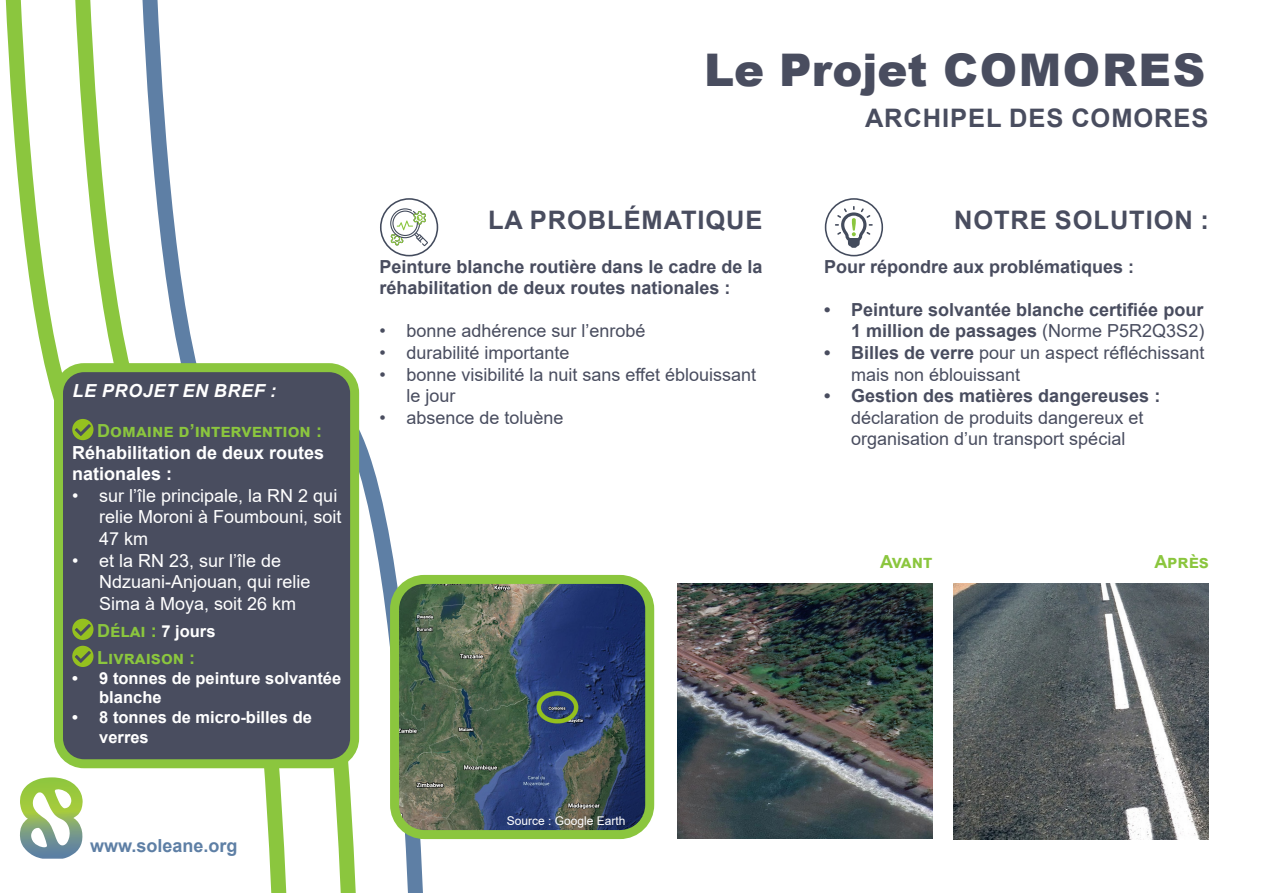
<style>
.page{position:relative;width:1263px;height:893px;background:#fff}
.page>*{position:absolute;margin:0;border:0;box-sizing:border-box;transform-origin:0 0}
.t1{font:900 45px "Arial";letter-spacing:.025em;color:#494d5f}
.t2{font:700 25.5px "Arial";letter-spacing:.035em;color:#494d5f}
.t3{font:18px/21.6px "Arial";color:#494d5f}
.t4{font:700 18px/21.6px "Arial";color:#494d5f;text-align:right}
.t5{font:18px/21.6px "Arial";color:#fff}
.t6{font:700 18px "Arial";color:#8bc63e}
.t7{font:700 18px/21.6px "Arial";color:#fff}
.t8{font:700 18px "Arial";color:#5e7fa5}
.titre_rubrique{font:italic 700 18px "Arial";letter-spacing:.035em;color:#fff}
.t9{font:700 16.5px/19.8px "Arial";color:#fff}
.t10{font:12px "Arial";color:#fff}
.s1{font-size:16.5px;color:#fff}
.s2{font-weight:400}
.s3{font-weight:700}
</style>
<div class="page">
<svg style="left:5px;top:0;width:57px;height:400px"></svg>
<svg style="left:64px;top:0;width:65px;height:769px"></svg>
<svg style="left:129px;top:0;width:307px;height:893px"></svg>
<svg style="left:20px;top:777px;width:63px;height:82px"></svg>
<img style="left:395px;top:579px;width:249px;height:255px">
<div style="left:390px;top:575px;width:264px;height:264px;border:9px solid #8bc63e;border-radius:30px"></div>
<div style="left:58px;top:368px;width:297px;height:396px;background:#494d5f;border-radius:26px"></div>
<div style="left:54px;top:363px;width:305px;height:405px;border:9px solid #8bc63e;border-radius:26px"></div>
<svg style="left:72px;top:419px;width:21px;height:21px"></svg>
<svg style="left:72px;top:619px;width:21px;height:21px"></svg>
<svg style="left:72px;top:646px;width:21px;height:21px"></svg>
<div style="left:381px;top:199px;width:56px;height:57px;background:#fff;border-radius:50%"></div>
<div style="left:380px;top:198px;width:58px;height:58px;border:2px solid #434b5d;border-radius:50%"></div>
<svg style="left:390px;top:208px;width:38px;height:38px"></svg>
<svg style="left:825px;top:199px;width:57px;height:57px"></svg>
<div style="left:825px;top:198px;width:58px;height:58px;border:2px solid #434b5d;border-radius:50%"></div>
<svg style="left:835px;top:206px;width:38px;height:42px"></svg>
<img style="left:677px;top:584px;width:255px;height:255px">
<div style="left:379px;top:259px;width:384px;height:202px;background:#fff"></div>
<img style="left:954px;top:584px;width:255px;height:255px">
<p class="titre_rubrique" style="left:73px;top:379px;width:205px">LE PROJET EN BREF :</p>
<p class="t6" style="left:97px;top:418px;width:226px">Domaine d’intervention :</p>
<p class="t7" style="left:72px;top:442px;width:254px">Réhabilitation de deux routes nationales :</p>
<p class="t5" style="left:99px;top:485px;width:244px;text-indent:-27px">• sur l’île principale, la RN 2 qui relie Moroni à Foumbouni, soit<br>47 km</p>
<p class="t5" style="left:99px;top:549px;width:213px;text-indent:-27px">• et la RN 23, sur l’île de<br>Ndzuani-Anjouan, qui relie<br>Sima à Moya, soit 26 km</p>
<p class="t6" style="left:97px;top:618px;width:120px">Délai : <span class="s1">7 jours</span></p>
<p class="t6" style="left:97px;top:645px;width:100px">Livraison :</p>
<p class="t9" style="left:99px;top:668px;width:244px;text-indent:-27px">• 9 tonnes de peinture solvantée blanche</p>
<p class="t9" style="left:99px;top:708px;width:214px;text-indent:-27px">• 8 tonnes de micro-billes de verres</p>
<p class="t8" style="left:90px;top:833px;width:149px">www.soleane.org</p>
<p class="t1" style="left:704px;top:37px;width:502px">Le Projet COMORES</p>
<p class="t2" style="left:865px;top:100px;width:345px">ARCHIPEL DES COMORES</p>
<p class="t2" style="left:488px;top:202px;width:276px">LA PROBLÉMATIQUE</p>
<p class="t4" style="left:379px;top:256px;width:385px;text-align:left">Peinture blanche routière dans le cadre de la réhabilitation de deux routes nationales :</p>
<p class="t3" style="left:379px;top:320px;width:268px">• bonne adhérence sur l’enrobé</p>
<p class="t3" style="left:379px;top:342px;width:192px">• durabilité importante</p>
<p class="t3" style="left:406px;top:363px;width:351px;text-indent:-27px">• bonne visibilité la nuit sans effet éblouissant le jour</p>
<p class="t3" style="left:379px;top:406px;width:186px">• absence de toluène</p>
<p class="t2" style="left:954px;top:202px;width:256px">NOTRE SOLUTION :</p>
<p class="t4" style="left:824px;top:256px;width:312px">Pour répondre aux problématiques :</p>
<p class="t4" style="left:824px;top:299px;width:382px">• Peinture solvantée blanche certifiée pour<br>1 million de passages <span class="s2">(Norme P5R2Q3S2)</span></p>
<p class="t3" style="left:851px;top:342px;width:355px;text-indent:-27px"><span class="s3">• Billes de verre</span> pour un aspect réfléchissant mais non éblouissant</p>
<p class="t3" style="left:824px;top:385px;width:338px;text-align:center"><span class="s3">• Gestion des matières dangereuses : </span>déclaration de produits dangereux et organisation d’un transport spécial</p>
<p class="t6" style="left:880px;top:549px;width:54px">Avant</p>
<p class="t6" style="left:1154px;top:549px;width:56px">Après</p>
<p class="t10" style="left:507px;top:812px;width:120px">Source : Google Earth</p>
</div>
